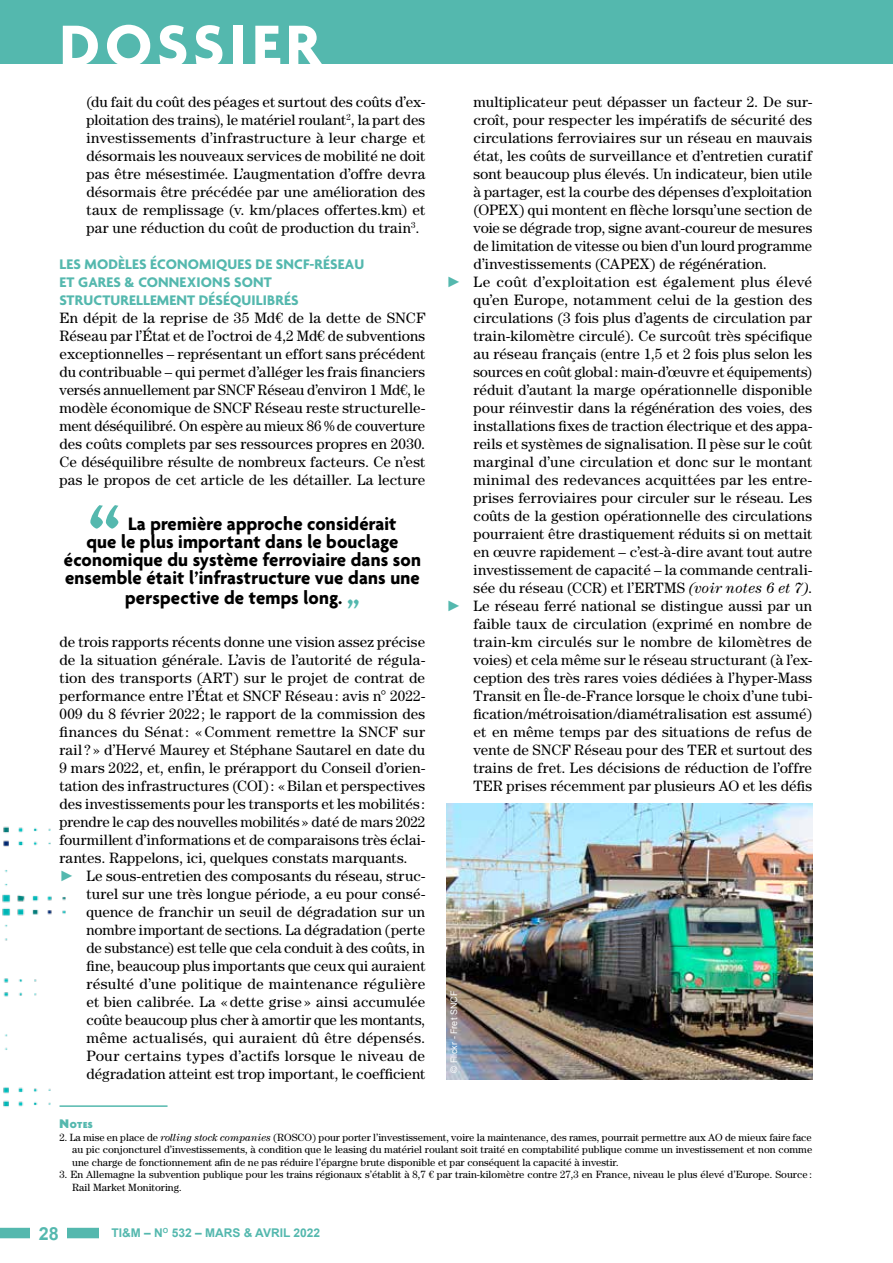
<style>
.page{position:relative;width:893px;height:1263px;background:#fff}
.page>*{position:absolute;margin:0;border:0;box-sizing:border-box;transform-origin:0 0}
.t1{font:700 78px "Agenda";color:#54b8ae}
.t2{font:700 63px "Agenda";letter-spacing:.08em;color:#fff}
.t3{font:700 30px "Agenda";color:#54b8ae}
.t4{font:700 19.5px "Agenda";letter-spacing:.01em;color:#000}
.t5{font:700 18px "Arial";color:#54b8ae}
.t6{font:15px/18px "Century Std";letter-spacing:.01em;color:#000;text-align:justify}
.t7{font:700 15px/18px "Agenda";letter-spacing:.01em;color:#54b8ae}
.t8{font:15px "Century Std";letter-spacing:-.01em;color:#000}
.t9{font:700 12px "Arial";color:#54b8ae}
.t10{font:10.5px/12.5px "Century Std";letter-spacing:.005em;color:#000;text-align:justify}
.t11{font:900 9.45px "Agenda";color:#54b8ae}
.t12{font:9px "Arial";color:#fff}
.s1{font-family:"Arial";color:#54b8ae}
.s2{font-style:italic}
.s3{font-size:13.5px}
</style>
<div class="page">
<div style="left:0;top:0;width:893px;height:64px;background:#54b8ae"></div>
<div style="left:0;top:1228px;width:276px;height:10px;background:#54b8ae"></div>
<div style="left:31px;top:1216px;width:36px;height:34px;background:#fff"></div>
<div style="left:99px;top:1216px;width:335px;height:34px;background:#fff"></div>
<hr style="left:60px;top:1105px;width:108px;height:2px;background:#54b8ae">
<img style="left:446px;top:803px;width:366px;height:276px">
<img style="left:2px;top:826px;width:65px;height:281px">
<h2 class="t2" style="left:60px;top:12px;width:263px">DOSSIER</h2>
<p class="t6" style="left:87px;top:93px;width:340px">(du fait du coût des péages et surtout des coûts d’ex&shy;ploitation des trains), le matériel roulant<sup>2</sup>, la part des investissements d’infrastructure à leur charge et désormais les nouveaux services de mobilité ne doit pas être mésestimée. L’augmentation d’offre devra désormais être précédée par une amélioration des taux de remplissage (v. km/places offertes.km) et par une réduction du coût de production du train<sup>3</sup>.</p>
<p class="t7" style="left:60px;top:256px;width:306px">LES MODÈLES ÉCONOMIQUES DE SNCF-RÉSEAU<br>ET GARES &amp; CONNEXIONS SONT<br>STRUCTURELLEMENT DÉSÉQUILIBRÉS</p>
<p class="t6" style="left:60px;top:309px;width:367px">En dépit de la reprise de 35 Md€ de la dette de SNCF Réseau par l’État et de l’octroi de 4,2 Md€ de subventions exceptionnelles – représentant un effort sans précédent du contribuable – qui permet d’alléger les frais financiers versés annuellement par SNCF Réseau d’environ 1 Md€, le modèle économique de SNCF Réseau reste structurelle&shy;ment déséquilibré. On espère au mieux 86 % de couverture des coûts complets par ses ressources propres en 2030.<br>Ce déséquilibre résulte de nombreux facteurs. Ce n’est pas le propos de cet article de les détailler. La lecture</p>
<p class="t6" style="left:473px;top:93px;width:340px">multiplicateur peut dépasser un facteur 2. De sur-</p>
<p class="t6" style="left:473px;top:111px;width:340px">croît, pour respecter les impératifs de sécurité des</p>
<p class="t6" style="left:473px;top:129px;width:340px">circulations ferroviaires sur un réseau en mauvais</p>
<p class="t6" style="left:473px;top:147px;width:340px">état, les coûts de surveillance et d’entretien curatif</p>
<p class="t6" style="left:473px;top:165px;width:340px">sont beaucoup plus élevés. Un indicateur, bien utile</p>
<p class="t6" style="left:473px;top:183px;width:340px">à partager, est la courbe des dépenses d’exploitation</p>
<p class="t6" style="left:473px;top:201px;width:340px">(OPEX) qui montent en flèche lorsqu’une section de</p>
<p class="t6" style="left:473px;top:219px;width:340px">voie se dégrade trop, signe avant-coureur de mesures</p>
<p class="t6" style="left:473px;top:237px;width:340px">de limitation de vitesse ou bien d’un lourd programme</p>
<p class="t6" style="left:473px;top:255px;width:295px">d’investissements (CAPEX) de régénération.</p>
<p class="t6" style="left:446px;top:273px;width:367px"><span class="s1">►</span> Le coût d’exploitation est également plus élevé</p>
<p class="t6" style="left:473px;top:291px;width:340px">qu’en Europe, notamment celui de la gestion des</p>
<p class="t6" style="left:473px;top:309px;width:340px">circulations (3 fois plus d’agents de circulation par</p>
<p class="t6" style="left:473px;top:327px;width:340px">train-kilomètre circulé). Ce surcoût très spécifique</p>
<p class="t6" style="left:473px;top:345px;width:340px">au réseau français (entre 1,5 et 2 fois plus selon les</p>
<p class="t8" style="left:473px;top:363px;width:340px">sources en coût global: main-d’œuvre et équipements)</p>
<p class="t6" style="left:473px;top:381px;width:340px">réduit d’autant la marge opérationnelle disponible</p>
<p class="t6" style="left:473px;top:399px;width:340px">pour réinvestir dans la régénération des voies, des</p>
<p class="t6" style="left:473px;top:417px;width:340px">installations fixes de traction électrique et des appa-</p>
<p class="t6" style="left:473px;top:435px;width:340px">reils et systèmes de signalisation. Il pèse sur le coût</p>
<p class="t6" style="left:473px;top:453px;width:340px">marginal d’une circulation et donc sur le montant</p>
<p class="t6" style="left:473px;top:471px;width:340px">minimal des redevances acquittées par les entre-</p>
<p class="t6" style="left:473px;top:489px;width:340px">prises ferroviaires pour circuler sur le réseau. Les</p>
<p class="t6" style="left:473px;top:507px;width:340px">coûts de la gestion opérationnelle des circulations</p>
<p class="t6" style="left:473px;top:525px;width:340px">pourraient être drastiquement réduits si on mettait</p>
<p class="t6" style="left:473px;top:543px;width:340px">en œuvre rapidement – c’est-à-dire avant tout autre</p>
<p class="t6" style="left:473px;top:561px;width:340px">investissement de capacité – la commande centrali-</p>
<p class="t6" style="left:473px;top:579px;width:340px">sée du réseau (CCR) et l’ERTMS <span class="s2">(voir notes 6 et 7)</span>.</p>
<p class="t6" style="left:446px;top:597px;width:367px"><span class="s1">►</span> Le réseau ferré national se distingue aussi par un</p>
<p class="t6" style="left:473px;top:615px;width:340px">faible taux de circulation (exprimé en nombre de</p>
<p class="t6" style="left:473px;top:633px;width:340px">train-km circulés sur le nombre de kilomètres de</p>
<p class="t6" style="left:473px;top:651px;width:340px">voies) et cela même sur le réseau structurant (à l’ex-</p>
<p class="t6" style="left:473px;top:669px;width:340px">ception des très rares voies dédiées à l’hyper-Mass</p>
<p class="t6" style="left:473px;top:687px;width:340px">Transit en Île-de-France lorsque le choix d’une tubi-</p>
<p class="t6" style="left:473px;top:705px;width:340px">fication/métroisation/diamétralisation est assumé)</p>
<p class="t6" style="left:473px;top:723px;width:340px">et en même temps par des situations de refus de</p>
<p class="t6" style="left:473px;top:741px;width:340px">vente de SNCF Réseau pour des TER et surtout des</p>
<p class="t6" style="left:473px;top:759px;width:340px">trains de fret. Les décisions de réduction de l’offre</p>
<p class="t6" style="left:473px;top:777px;width:340px">TER prises récemment par plusieurs AO et les défis</p>
<h1 class="t1" style="left:88px;top:489px;width:34px">“</h1>
<h3 class="t4" style="left:128px;top:514px;width:270px">La première approche considérait</h3>
<h3 class="t4" style="left:86px;top:532px;width:313px">que le plus important dans le bouclage</h3>
<h3 class="t4" style="left:64px;top:550px;width:358px">économique du système ferroviaire dans son</h3>
<h3 class="t4" style="left:65px;top:568px;width:356px">ensemble était l’infrastructure vue dans une</h3>
<h3 class="t4" style="left:125px;top:587px;width:219px">perspective de temps long.</h3>
<h3 class="t3" style="left:347px;top:593px;width:14px">”</h3>
<p class="t6" style="left:60px;top:633px;width:367px">de trois rapports récents donne une vision assez précise</p>
<p class="t6" style="left:60px;top:651px;width:367px">de la situation générale. L’avis de l’autorité de régula-</p>
<p class="t6" style="left:60px;top:669px;width:367px">tion des transports (ART) sur le projet de contrat de</p>
<p class="t6" style="left:60px;top:687px;width:367px">performance entre l’État et SNCF Réseau: avis n° 2022-</p>
<p class="t6" style="left:60px;top:705px;width:367px">009 du 8 février 2022 ; le rapport de la commission des</p>
<p class="t6" style="left:60px;top:723px;width:367px">finances du Sénat: «Comment remettre la SNCF sur</p>
<p class="t6" style="left:60px;top:741px;width:367px">rail ? » d’Hervé Maurey et Stéphane Sautarel en date du</p>
<p class="t6" style="left:60px;top:759px;width:367px">9 mars 2022, et, enfin, le prérapport du Conseil d’orien-</p>
<p class="t6" style="left:60px;top:777px;width:367px">tation des infrastructures (COI): «Bilan et perspectives</p>
<p class="t6" style="left:60px;top:795px;width:367px">des investissements pour les transports et les mobilités:</p>
<p class="t6" style="left:60px;top:813px;width:367px">prendre le cap des nouvelles mobilités» daté de mars 2022</p>
<p class="t6" style="left:60px;top:831px;width:367px">fourmillent d’informations et de comparaisons très éclai-</p>
<p class="t6" style="left:60px;top:849px;width:349px">rantes. Rappelons, ici, quelques constats marquants.</p>
<p class="t6" style="left:60px;top:867px;width:367px"><span class="s1">►</span> Le sous-entretien des composants du réseau, struc-</p>
<p class="t6" style="left:87px;top:885px;width:340px">turel sur une très longue période, a eu pour consé-</p>
<p class="t6" style="left:87px;top:903px;width:340px">quence de franchir un seuil de dégradation sur un</p>
<p class="t6" style="left:87px;top:921px;width:340px">nombre important de sections. La dégradation (perte</p>
<p class="t6" style="left:87px;top:939px;width:340px">de substance) est telle que cela conduit à des coûts, in</p>
<p class="t6" style="left:87px;top:957px;width:340px">fine, beaucoup plus importants que ceux qui auraient</p>
<p class="t6" style="left:87px;top:975px;width:340px">résulté d’une politique de maintenance régulière</p>
<p class="t6" style="left:87px;top:993px;width:340px">et bien calibrée. La «dette grise » ainsi accumulée</p>
<p class="t6" style="left:87px;top:1011px;width:340px">coûte beaucoup plus cher à amortir que les montants,</p>
<p class="t6" style="left:87px;top:1029px;width:340px">même actualisés, qui auraient dû être dépensés.</p>
<p class="t6" style="left:87px;top:1047px;width:340px">Pour certains types d’actifs lorsque le niveau de</p>
<p class="t6" style="left:87px;top:1065px;width:340px">dégradation atteint est trop important, le coefficient</p>
<p class="t11" style="left:60px;top:1120px;width:35px"><span class="s3">N</span>OTES</p>
<p class="t10" style="left:72px;top:1130px;width:741px;text-indent:-13px">2. La mise en place de <span class="s2">rolling stock companies</span> (ROSCO) pour porter l’investissement, voire la maintenance, des rames, pourrait permettre aux AO de mieux faire face au pic conjoncturel d’investissements, à condition que le leasing du matériel roulant soit traité en comptabilité publique comme un investissement et non comme une charge de fonctionnement afin de ne pas réduire l’épargne brute disponible et par conséquent la capacité à investir.</p>
<p class="t10" style="left:72px;top:1168px;width:741px;text-indent:-13px">3. En Allemagne la subvention publique pour les trains régionaux s’établit à 8,7 € par train-kilomètre contre 27,3 en France, niveau le plus élevé d’Europe. Source :<br>Rail Market Monitoring.</p>
<p class="t12" style="left:448px;top:1072px;width:83px;rotate:-90deg">© Flickr - Fret SNCF</p>
<p class="t5" style="left:39px;top:1221px;width:22px">28</p>
<p class="t9" style="left:112px;top:1225px;width:210px">TI&amp;M – N<sup>O</sup> 532 – MARS &amp; AVRIL 2022</p>
</div>
